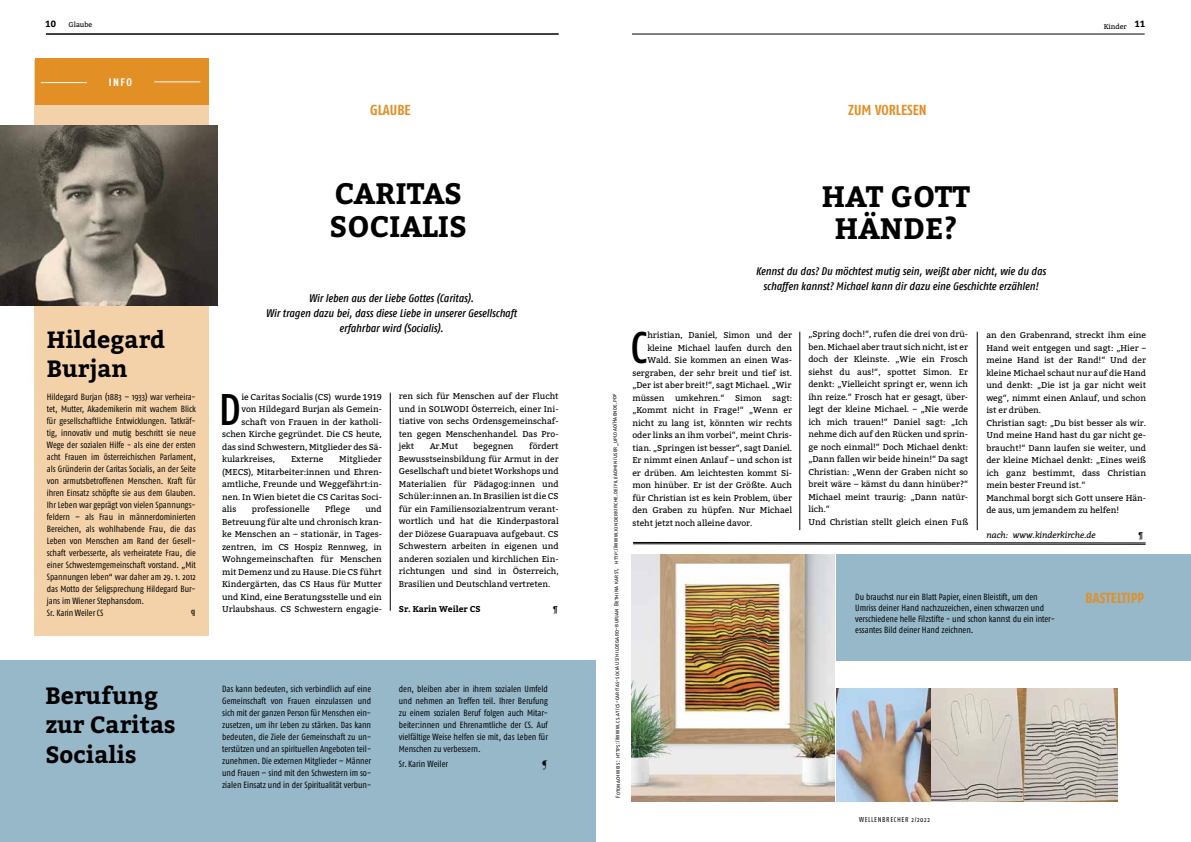
<style>
.page{position:relative;width:1191px;height:842px;background:#fff}
.page>*{position:absolute;margin:0;border:0;box-sizing:border-box;transform-origin:0 0}
.t1{font:44.2px "Fago Co Medium Caps";color:#000}
.t2{font:700 29.5px/32.4px "Bitter";color:#000;text-align:center}
.t3{font:700 23.5px/29.5px "Bitter";color:#000}
.t4{font:700 14.5px "Fago Co";color:#e28f26}
.t5{font:12px "Minion Pro";color:#000}
.t6{font:italic 500 11px/15px "Fago Co";color:#000;text-align:center}
.t7{font:700 11px "Fago Co";color:#fff}
.t8{font:9px/12px "Fago Co";color:#000}
.t9{font:700 9px "Bitter";color:#000}
.t10{font:8.5px/12.5px "Bitter";color:#000;text-align:justify}
.t11{font:italic 8.5px "Bitter";color:#000}
.t12{font:700 8.5px "Bitter";color:#000}
.t13{font:7px "Bitter";color:#000}
.t14{font:7px "Fago Co Caps";letter-spacing:.09em;color:#000}
.t15{font:7px "Bitter";letter-spacing:.035em;color:#000}
.t16{font:6px "Fago Co Caps";color:#000}
</style>
<div class="page">
<hr style="left:632px;top:34px;width:512px;height:1px;background:#000">
<hr style="left:46px;top:34px;width:512px;height:1px;background:#000">
<hr style="left:799px;top:332px;width:1px;height:198px;background:#000">
<hr style="left:977px;top:332px;width:1px;height:198px;background:#000">
<div style="left:836px;top:554px;width:355px;height:107px;background:#96b8c9"></div>
<hr style="left:390px;top:393px;width:1px;height:218px;background:#000">
<div style="left:34px;top:61px;width:174px;height:575px;background:#f4d2a9"></div>
<div style="left:35px;top:59px;width:174px;height:46px;background:#e28f26"></div>
<hr style="left:154px;top:81px;width:46px;height:1px;background:#fff">
<hr style="left:41px;top:82px;width:46px;height:1px;background:#fff">
<img style="left:0;top:126px;width:218px;height:180px">
<div style="left:0;top:661px;width:595px;height:181px;background:#96b8c9"></div>
<img style="left:836px;top:688px;width:281px;height:114px">
<img style="left:632px;top:554px;width:203px;height:248px">
<svg style="left:633px;top:542px;width:513px;height:3px;background:#5a5a5a"></svg>
<p class="t9" style="left:45px;top:17px;width:12px">10</p>
<p class="t9" style="left:1134px;top:17px;width:11px">11</p>
<p class="t13" style="left:69px;top:19px;width:25px">Glaube</p>
<p class="t13" style="left:70px;top:21px;width:29px">Religion</p>
<p class="t13" style="left:1103px;top:21px;width:25px">Kinder</p>
<p class="t15" style="left:70px;top:21px;width:27px">Kapitel</p>
<p class="t15" style="left:1101px;top:21px;width:27px">Kapitel</p>
<p class="t7" style="left:109px;top:76px;width:25px">INFO</p>
<h3 class="t4" style="left:370px;top:102px;width:42px">GLAUBE</h3>
<h3 class="t3" style="left:47px;top:324px;width:120px">Hildegard<br>Burjan</h3>
<p class="t8" style="left:47px;top:391px;width:151px">Hildegard Burjan (1883 – 1933) war verheira&shy;tet, Mutter, Akademikerin mit wachem Blick für gesellschaftliche Entwicklungen. Tatkräf&shy;tig, innovativ und mutig beschritt sie neue Wege der sozialen Hilfe - als eine der ersten acht Frauen im österreichischen Parlament, als Gründerin der Caritas Socialis, an der Seite von armutsbetroffenen Menschen. Kraft für ihren Einsatz schöpfte sie aus dem Glauben.<br>Ihr Leben war geprägt von vielen Spannungs&shy;feldern – als Frau in männerdominierten Bereichen, als wohlhabende Frau, die das Leben von Menschen am Rand der Gesell&shy;schaft verbesserte, als verheiratete Frau, die einer Schwesterngemeinschaft vorstand. „Mit Spannungen leben“ war daher am 29. 1. 2012 das Motto der Seligsprechung Hildegard Bur&shy;jans im Wiener Stephansdom.<br>Sr. Karin Weiler CS</p>
<p class="t8" style="left:191px;top:607px;width:6px">¶</p>
<h2 class="t2" style="left:329px;top:177px;width:139px;text-align:left">CARITAS<br>SOCIALIS</h2>
<p class="t6" style="left:266px;top:291px;width:252px">Wir leben aus der Liebe Gottes (Caritas).<br>Wir tragen dazu bei, dass diese Liebe in unserer Gesellschaft erfahrbar wird (Socialis).</p>
<h1 class="t1" style="left:218px;top:384px;width:24px">D</h1>
<p class="t10" style="left:241px;top:390px;width:142px">ie Caritas Socialis (CS) wurde 1919</p>
<p class="t10" style="left:241px;top:403px;width:142px">von Hildegard Burjan als Gemein-</p>
<p class="t10" style="left:241px;top:415px;width:142px">schaft von Frauen in der katholi-</p>
<p class="t10" style="left:222px;top:428px;width:161px">schen Kirche gegründet. Die CS heute,</p>
<p class="t10" style="left:222px;top:440px;width:161px">das sind Schwestern, Mitglieder des Sä-</p>
<p class="t10" style="left:222px;top:453px;width:54px">kularkreises,</p>
<p class="t10" style="left:291px;top:453px;width:34px">Externe</p>
<p class="t10" style="left:222px;top:453px;width:161px;text-indent:117px">Mitglieder (MECS), Mitarbeiter:innen und Ehren&shy;amtliche, Freunde und Weggefährt:in&shy;nen. In Wien bietet die CS Caritas Soci&shy;alis</p>
<p class="t10" style="left:252px;top:503px;width:59px">professionelle</p>
<p class="t10" style="left:325px;top:503px;width:26px">Pflege</p>
<p class="t10" style="left:222px;top:503px;width:161px;text-indent:143px">und Betreuung für alte und chronisch kran&shy;ke Menschen an – stationär, in Tages&shy;zentren, im CS Hospiz Rennweg, in Wohngemeinschaften für Menschen mit Demenz und zu Hause. Die CS führt Kindergärten, das CS Haus für Mutter und Kind, eine Beratungsstelle und ein Urlaubshaus. CS Schwestern engagie-</p>
<p class="t10" style="left:399px;top:390px;width:161px">ren sich für Menschen auf der Flucht und in SOLWODI Österreich, einer Ini&shy;tiative von sechs Ordensgemeinschaf&shy;ten gegen Menschenhandel. Das Pro&shy;jekt</p>
<p class="t10" style="left:399px;top:440px;width:161px;text-indent:130px">fördert Bewusstseinsbildung für Armut in der Gesellschaft und bietet Workshops und Materialien für Pädagog:innen und Schüler:innen an. In Brasilien ist die CS für ein Familiensozialzentrum verant&shy;wortlich und hat die Kinderpastoral der Diözese Guarapuava aufgebaut. CS Schwestern arbeiten in eigenen und anderen sozialen und kirchlichen Ein&shy;richtungen und sind in Österreich, Brasilien und Deutschland vertreten.</p>
<p class="t12" style="left:399px;top:602px;width:83px">Sr. Karin Weiler CS</p>
<p class="t10" style="left:553px;top:602px;width:7px">¶</p>
<p class="t10" style="left:430px;top:440px;width:30px">Ar.Mut</p>
<p class="t10" style="left:473px;top:440px;width:42px">begegnen</p>
<h3 class="t3" style="left:45px;top:680px;width:132px">Berufung zur Caritas<br>Socialis</h3>
<p class="t8" style="left:222px;top:683px;width:151px;text-align:justify">Das kann bedeuten, sich verbindlich auf eine Gemeinschaft von Frauen einzulassen und sich mit der ganzen Person für Menschen ein&shy;zusetzen, um ihr Leben zu stärken. Das kann bedeuten, die Ziele der Gemeinschaft zu un&shy;terstützen und an spirituellen Angeboten teil&shy;zunehmen. Die externen Mitglieder – Männer und Frauen – sind mit den Schwestern im so&shy;zialen Einsatz und in der Spiritualität verbun-</p>
<p class="t8" style="left:399px;top:683px;width:151px;text-align:justify">den, bleiben aber in ihrem sozialen Umfeld und nehmen an Treffen teil. Ihrer Berufung zu einem sozialen Beruf folgen auch Mitar&shy;beiter:innen und Ehrenamtliche der CS. Auf vielfältige Weise helfen sie mit, das Leben für Menschen zu verbessern.</p>
<p class="t8" style="left:399px;top:757px;width:51px">Sr. Karin Weiler</p>
<h3 class="t5" style="left:542px;top:755px;width:7px">¶</h3>
<h3 class="t4" style="left:848px;top:102px;width:80px">ZUM VORLESEN</h3>
<h2 class="t2" style="left:822px;top:180px;width:150px">HAT GOTT<br>HÄNDE?</h2>
<p class="t6" style="left:755px;top:263px;width:291px">Kennst du das? Du möchtest mutig sein, weißt aber nicht, wie du das schaffen kannst? Michael kann dir dazu eine Geschichte erzählen!</p>
<p class="t16" style="left:616px;top:798px;width:406px;rotate:-91deg">Fotonachweis: https://www.cs.at/cs-caritas-socialis/hildegard-burjan Bethina karst, http://www.kinderkirche.de/fileadmin/user_upload/Haende.pdf</p>
<h1 class="t1" style="left:630px;top:322px;width:19px">C</h1>
<p class="t10" style="left:647px;top:329px;width:146px">hristian, Daniel, Simon und der</p>
<p class="t10" style="left:647px;top:341px;width:146px">kleine Michael laufen durch den</p>
<p class="t10" style="left:647px;top:354px;width:146px">Wald. Sie kommen an einen Was-</p>
<p class="t10" style="left:632px;top:366px;width:161px">sergraben, der sehr breit und tief ist.</p>
<p class="t10" style="left:632px;top:379px;width:161px">„Der ist aber breit!“, sagt Michael. „Wir</p>
<p class="t10" style="left:632px;top:391px;width:34px">müssen</p>
<p class="t10" style="left:675px;top:391px;width:51px">umkehren.“</p>
<p class="t10" style="left:735px;top:391px;width:28px">Simon</p>
<p class="t10" style="left:632px;top:391px;width:161px;text-indent:140px">sagt: „Kommt nicht in Frage!“ „Wenn er nicht zu lang ist, könnten wir rechts oder links an ihm vorbei“, meint Chris&shy;tian. „Springen ist besser“, sagt Daniel.<br>Er nimmt einen Anlauf – und schon ist er drüben. Am leichtesten kommt Si&shy;mon hinüber. Er ist der Größte. Auch für Christian ist es kein Problem, über den Graben zu hüpfen. Nur Michael steht jetzt noch alleine davor.</p>
<p class="t10" style="left:808px;top:328px;width:161px;text-align:left">„Spring doch!“, rufen die drei von drü&shy;ben. Michael aber traut sich nicht, ist er doch der Kleinste. „Wie ein Frosch siehst du aus!“, spottet Simon. Er denkt: „Vielleicht springt er, wenn ich ihn reize.“ Frosch hat er gesagt, über&shy;legt der kleine Michael. – „Nie werde ich mich trauen!“ Daniel sagt: „Ich nehme dich auf den Rücken und sprin&shy;ge noch einmal!“ Doch Michael denkt: „Dann fallen wir beide hinein!“ Da sagt Christian: „Wenn der Graben nicht so breit wäre – kämst du dann hinüber?“ Michael meint traurig: „Dann natür&shy;lich.“<br>Und Christian stellt gleich einen Fuß</p>
<p class="t10" style="left:986px;top:329px;width:161px;text-align:left">an den Grabenrand, streckt ihm eine Hand weit entgegen und sagt: „Hier – meine Hand ist der Rand!“ Und der kleine Michael schaut nur auf die Hand und denkt: „Die ist ja gar nicht weit weg“, nimmt einen Anlauf, und schon ist er drüben.<br>Christian sagt: „Du bist besser als wir.<br>Und meine Hand hast du gar nicht ge&shy;braucht!“ Dann laufen sie weiter, und der kleine Michael denkt: „Eines weiß ich ganz bestimmt, dass Christian mein bester Freund ist.“<br>Manchmal borgt sich Gott unsere Hän&shy;de aus, um jemandem zu helfen!</p>
<p class="t11" style="left:986px;top:529px;width:111px">nach: www.kinderkirche.de</p>
<p class="t10" style="left:1138px;top:529px;width:7px">¶</p>
<p class="t8" style="left:855px;top:592px;width:201px;line-height:10.8px">Du brauchst nur ein Blatt Papier, einen Bleistift, um den Umriss deiner Hand nachzuzeichen, einen schwarzen und verschiedene helle Filzstifte - und schon kannst du ein inter&shy;essantes Bild deiner Hand zeichnen.</p>
<h3 class="t4" style="left:1085px;top:589px;width:60px">BASTELTIPP</h3>
<p class="t14" style="left:859px;top:816px;width:72px">WELLENBRECHER 2/2022</p>
</div>
